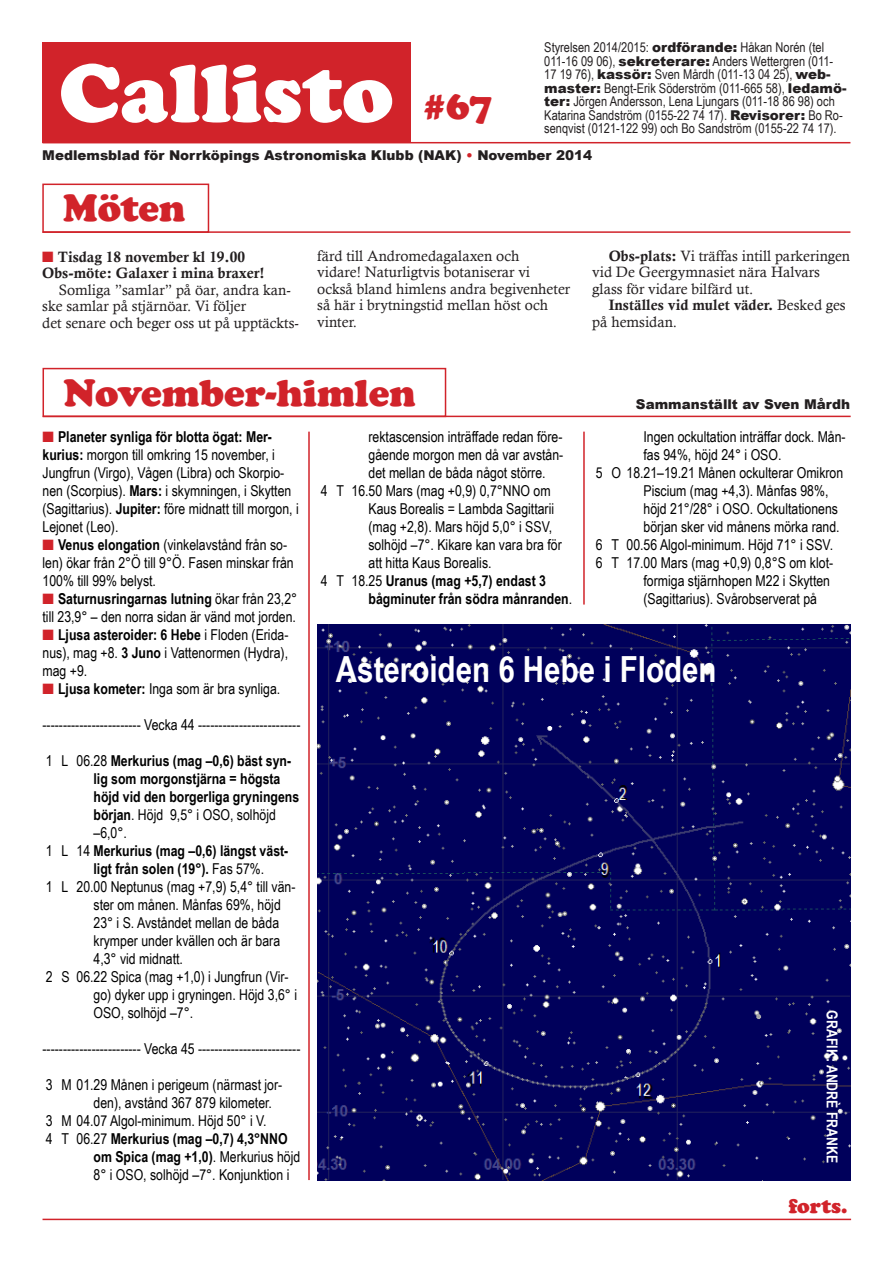
<style>
.page{position:relative;width:893px;height:1263px;background:#fff}
.page>*{position:absolute;margin:0;border:0;box-sizing:border-box;transform-origin:0 0}
.Callisto_logotyp{font:900 85.5px "Cooper";color:#fff}
.Vinjett{font:900 39px "Cooper";color:#d1232a}
.Callisto_nummer{font:900 39px "Cooper";color:#d1232a}
.Rubrik_fet{font:700 36px "Arial Narrow";color:#fff}
.t1{font:900 21px "Cooper";color:#d1232a}
.Kalender{font:15px/18px "Arial Narrow";color:#000}
.Planeter{font:15px/18px "Arial Narrow";color:#000}
.Brödtext_med_indrag{font:15px/16.5px "Calisto";color:#231f20}
.Kalender-2{font:700 15px/18px "Arial Narrow";color:#000}
.Brödtext_utan_indrag{font:15px "Calis MT Bol";color:#231f20}
.Brödtext_med_indrag-2{font:15px/16.5px "Calis MT Bol";color:#231f20}
.Byline{font:700 15px "Arial Narrow";color:#fff}
.t2{font:13.5px/13.5px "Arial Narrow";color:#231f20}
.t3{font:900 13.5px "Arial";color:#231f20}
.s1{font-family:"Arial";font-weight:900}
.s2{color:#d1232a}
.s3{font-family:"Calis MT Bol"}
.s4{font-family:"Calisto"}
.s5{font-weight:700}
.s6{font-weight:400}
</style>
<div class="page">
<div style="left:42px;top:43px;width:368px;height:100px;background:#d1232a"></div>
<hr style="left:43px;top:142px;width:807px;height:1px;background:#d1232a">
<div style="left:42px;top:184px;width:167px;height:49px;border:2px solid #d1232a"></div>
<hr style="left:43px;top:231px;width:807px;height:2px;background:#d1232a">
<div style="left:43px;top:368px;width:403px;height:49px;border:2px solid #d1232a"></div>
<hr style="left:43px;top:416px;width:808px;height:1px;background:#d1232a">
<hr style="left:43px;top:1219px;width:808px;height:1px;background:#d1232a">
<img style="left:317px;top:624px;width:533px;height:556px">
<hr style="left:308px;top:432px;width:2px;height:748px;background:#d1232a">
<hr style="left:583px;top:432px;width:2px;height:172px;background:#d1232a">
<p class="t2" style="left:544px;top:40px;width:304px">Styrelsen 2014/2015: <span class="s1">ordförande:</span> Håkan Norén (tel 011-16 09 06), <span class="s1">sekreterare:</span> Anders Wettergren (011- 17 19 76), <span class="s1">kassör:</span> Sven Mårdh (011-13 04 25), <span class="s1">web&shy;master:</span> Bengt-Erik Söderström (011-665 58), <span class="s1">ledamö&shy;ter:</span> Jörgen Andersson, Lena Ljungars (011-18 86 98) och Katarina Sandström (0155-22 74 17). <span class="s1">Revisorer:</span> Bo Ro&shy;senqvist (0121-122 99) och Bo Sandström (0155-22 74 17).</p>
<p class="t3" style="left:42px;top:145px;width:551px">Medlemsblad för Norrköpings Astronomiska Klubb (NAK) <span class="s2">•</span> November 2014</p>
<p class="Vinjett" style="left:63px;top:185px;width:124px">Möten</p>
<p class="Callisto_logotyp" style="left:59px;top:43px;width:336px">Callisto</p>
<p class="Callisto_nummer" style="left:423px;top:83px;width:71px">#67</p>
<p class="Brödtext_utan_indrag" style="left:42px;top:248px;width:204px"><span class="s2">■</span> Tisdag 18 november kl 19.00</p>
<p class="Brödtext_utan_indrag" style="left:42px;top:264px;width:224px">Obs-möte: Galaxer i mina braxer!</p>
<p class="Brödtext_med_indrag" style="left:42px;top:281px;width:258px;text-indent:16px">Somliga ”samlar” på öar, andra kan&shy;ske samlar på stjärnöar. Vi följer<br>det senare och beger oss ut på upptäckts-</p>
<p class="Brödtext_med_indrag" style="left:317px;top:247px;width:254px">färd till Andromedagalaxen och<br>vidare! Naturligtvis botaniserar vi<br>också bland himlens andra begivenheter så här i brytningstid mellan höst och vinter.</p>
<p class="Brödtext_med_indrag" style="left:592px;top:247px;width:259px;text-indent:16px"><span class="s3">Obs-plats:</span> Vi träffas intill parkeringen vid De Geergymnasiet nära Halvars glass för vidare bilfärd ut.</p>
<p class="Brödtext_med_indrag-2" style="left:592px;top:297px;width:255px;text-indent:17px">Inställes vid mulet väder. <span class="s4">Besked ges på hemsidan.</span></p>
<p class="Vinjett" style="left:64px;top:370px;width:354px">November-himlen</p>
<p class="t3" style="left:636px;top:394px;width:216px">Sammanställt av Sven Mårdh</p>
<p class="Planeter" style="left:43px;top:427px;width:258px"><span class="s2">■</span> <span class="s5">Planeter synliga för blotta ögat: Mer&shy;kurius:</span> morgon till omkring 15 november, i Jungfrun (Virgo), Vågen (Libra) och Skorpio&shy;nen (Scorpius). <span class="s5">Mars:</span> i skymningen, i Skytten (Sagittarius). <span class="s5">Jupiter:</span> före midnatt till morgon, i Lejonet (Leo).</p>
<p class="Planeter" style="left:43px;top:535px;width:253px"><span class="s2">■</span> <span class="s5">Venus elongation</span> (vinkelavstånd från so&shy;len) ökar från 2°Ö till 9°Ö. Fasen minskar från<br>100% till 99% belyst.</p>
<p class="Planeter" style="left:43px;top:589px;width:256px"><span class="s2">■</span> <span class="s5">Saturnusringarnas lutning</span> ökar från 23,2° till 23,9° – den norra sidan är vänd mot jorden.</p>
<p class="Planeter" style="left:43px;top:625px;width:247px;text-align:justify"><span class="s2">■</span> <span class="s5">Ljusa asteroider: 6 Hebe</span> i Floden (Erida&shy;nus), mag +8. <span class="s5">3 Juno</span> i Vattenormen (Hydra), mag +9.</p>
<p class="Planeter" style="left:43px;top:679px;width:239px"><span class="s2">■</span> <span class="s5">Ljusa kometer:</span> Inga som är bra synliga.</p>
<p class="Kalender" style="left:43px;top:715px;width:259px">------------------------ Vecka 44 -------------------------</p>
<p class="Kalender-2" style="left:94px;top:751px;width:207px;text-indent:-48px"><span class="s6">1 L 06.28</span> Merkurius (mag –0,6) bäst syn&shy;lig som morgonstjärna = högsta höjd vid den borgerliga gryningens början<span class="s6">. Höjd 9,5° i OSO, solhöjd –6,0°.</span></p>
<p class="Kalender-2" style="left:94px;top:841px;width:196px;text-indent:-48px"><span class="s6">1 L 14</span> Merkurius (mag –0,6) längst väst&shy;ligt från solen (19°). <span class="s6">Fas 57%.</span></p>
<p class="Kalender" style="left:94px;top:877px;width:204px;text-indent:-48px">1 L 20.00 Neptunus (mag +7,9) 5,4° till vän&shy;ster om månen. Månfas 69%, höjd<br>23° i S. Avståndet mellan de båda krymper under kvällen och är bara<br>4,3° vid midnatt.</p>
<p class="Kalender" style="left:94px;top:967px;width:205px;text-indent:-48px">2 S 06.22 Spica (mag +1,0) i Jungfrun (Vir&shy;go) dyker upp i gryningen. Höjd 3,6° i<br>OSO, solhöjd –7°.</p>
<p class="Kalender" style="left:43px;top:1039px;width:259px">------------------------ Vecka 45 -------------------------</p>
<p class="Kalender" style="left:94px;top:1075px;width:190px;text-indent:-48px">3 M 01.29 Månen i perigeum (närmast jor&shy;den), avstånd 367 879 kilometer.</p>
<p class="Kalender" style="left:46px;top:1111px;width:222px">3 M 04.07 Algol-minimum. Höjd 50° i V.</p>
<p class="Kalender" style="left:94px;top:1129px;width:208px;text-indent:-48px">4 T 06.27 <span class="s5">Merkurius (mag –0,7) 4,3°NNO om Spica (mag +1,0)</span>. Merkurius höjd<br>8° i OSO, solhöjd –7°. Konjunktion i</p>
<p class="Kalender" style="left:368px;top:427px;width:196px;text-align:justify">rektascension inträffade redan före&shy;gående morgon men då var avstån&shy;det mellan de båda något större.</p>
<p class="Kalender" style="left:368px;top:481px;width:195px;text-indent:-48px">4 T 16.50 Mars (mag +0,9) 0,7°NNO om<br>Kaus Borealis = Lambda Sagittarii (mag +2,8). Mars höjd 5,0° i SSV, solhöjd –7°. Kikare kan vara bra för att hitta Kaus Borealis.</p>
<p class="Kalender-2" style="left:368px;top:571px;width:205px;text-indent:-48px"><span class="s6">4 T 18.25</span> Uranus (mag +5,7) endast 3 bågminuter från södra månranden<span class="s6">.</span></p>
<p class="Kalender" style="left:643px;top:427px;width:204px">Ingen ockultation inträffar dock. Mån&shy;fas 94%, höjd 24° i OSO.</p>
<p class="Kalender" style="left:643px;top:463px;width:201px;text-indent:-48px">5 O 18.21–19.21 Månen ockulterar Omikron Piscium (mag +4,3). Månfas 98%, höjd 21°/28° i OSO. Ockultationens början sker vid månens mörka rand.</p>
<p class="Kalender" style="left:596px;top:535px;width:239px">6 T 00.56 Algol-minimum. Höjd 71° i SSV.</p>
<p class="Kalender" style="left:643px;top:553px;width:191px;text-indent:-48px">6 T 17.00 Mars (mag +0,9) 0,8°S om klot&shy;formiga stjärnhopen M22 i Skytten (Sagittarius). Svårobserverat på</p>
<p class="Rubrik_fet" style="left:336px;top:642px;width:382px">Asteroiden 6 Hebe i Floden</p>
<p class="Byline" style="left:843px;top:1010px;width:154px;rotate:90deg">GRAFIK: ANDRÈ FRANKE</p>
<p class="t1" style="left:789px;top:1194px;width:60px">forts.</p>
</div>
